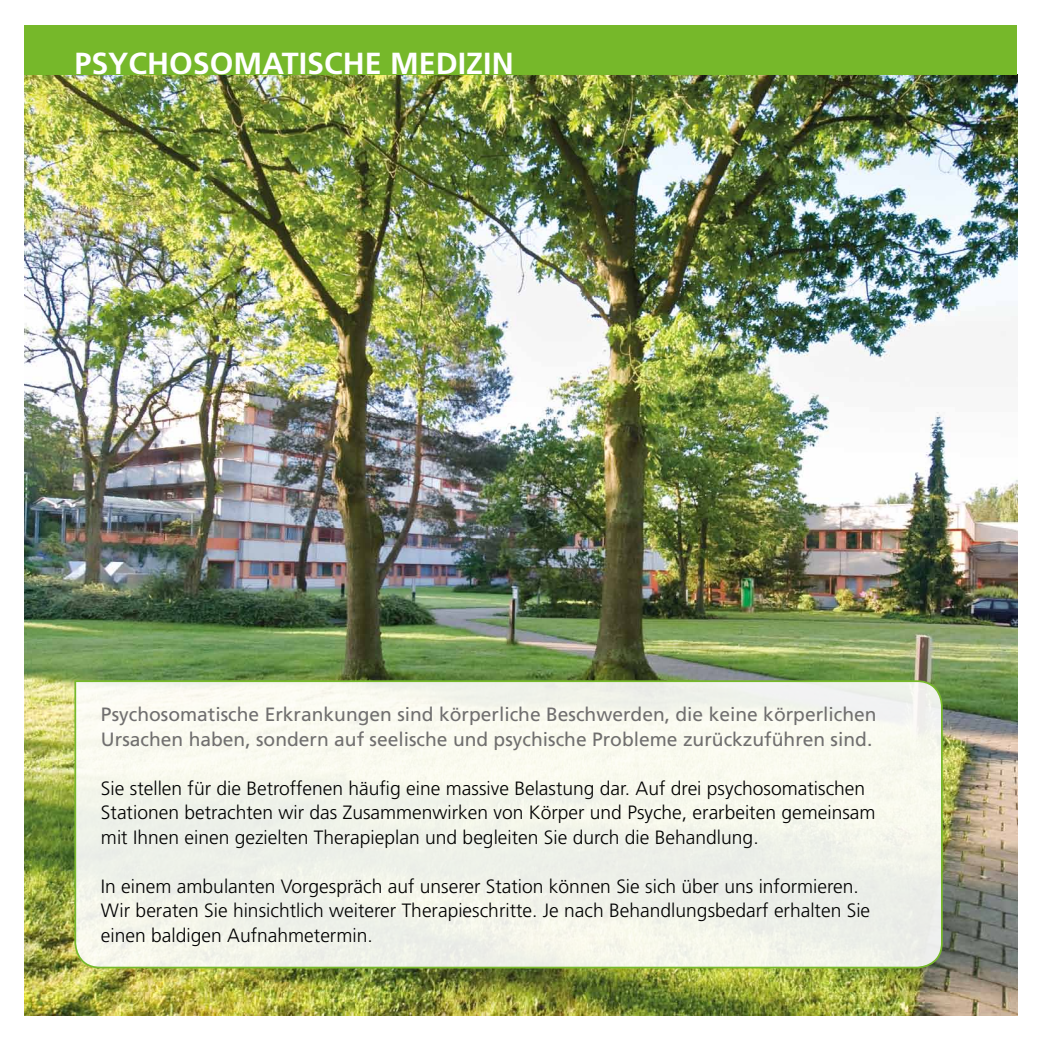
<style>
.page{position:relative;width:1042px;height:1042px;background:#fff}
.page>*{position:absolute;margin:0;border:0;box-sizing:border-box;transform-origin:0 0}
.t1{font:700 30.45px "Frutiger";color:#fff}
.t2{font:300 19.25px/24.5px "Frutiger";color:#000}
.t3{font:19.25px/24.5px "Frutiger";color:#706f6f}
</style>
<div class="page">
<img style="left:25px;top:74px;width:992px;height:941px">
<div style="left:25px;top:25px;width:992px;height:49px;background:#76b82a"></div>
<svg style="left:74px;top:679px;width:869px;height:290px"></svg>
<h1 class="t1" style="left:74px;top:46px;width:441px">PSYCHOSOMATISCHE MEDIZIN</h1>
<p class="t3" style="left:101px;top:702px;width:777px">Psychosomatische Erkrankungen sind körperliche Beschwerden, die keine körperlichen<br>Ursachen haben, sondern auf seelische und psychische Probleme zurückzuführen sind.</p>
<p class="t2" style="left:101px;top:776px;width:776px">Sie stellen für die Betroffenen häufig eine massive Belastung dar. Auf drei psychosomatischen<br>Stationen betrachten wir das Zusammenwirken von Körper und Psyche, erarbeiten gemeinsam mit Ihnen einen gezielten Therapieplan und begleiten Sie durch die Behandlung.</p>
<p class="t2" style="left:101px;top:874px;width:771px">In einem ambulanten Vorgespräch auf unserer Station können Sie sich über uns informieren.<br>Wir beraten Sie hinsichtlich weiterer Therapieschritte. Je nach Behandlungsbedarf erhalten Sie einen baldigen Aufnahmetermin.</p>
</div>
